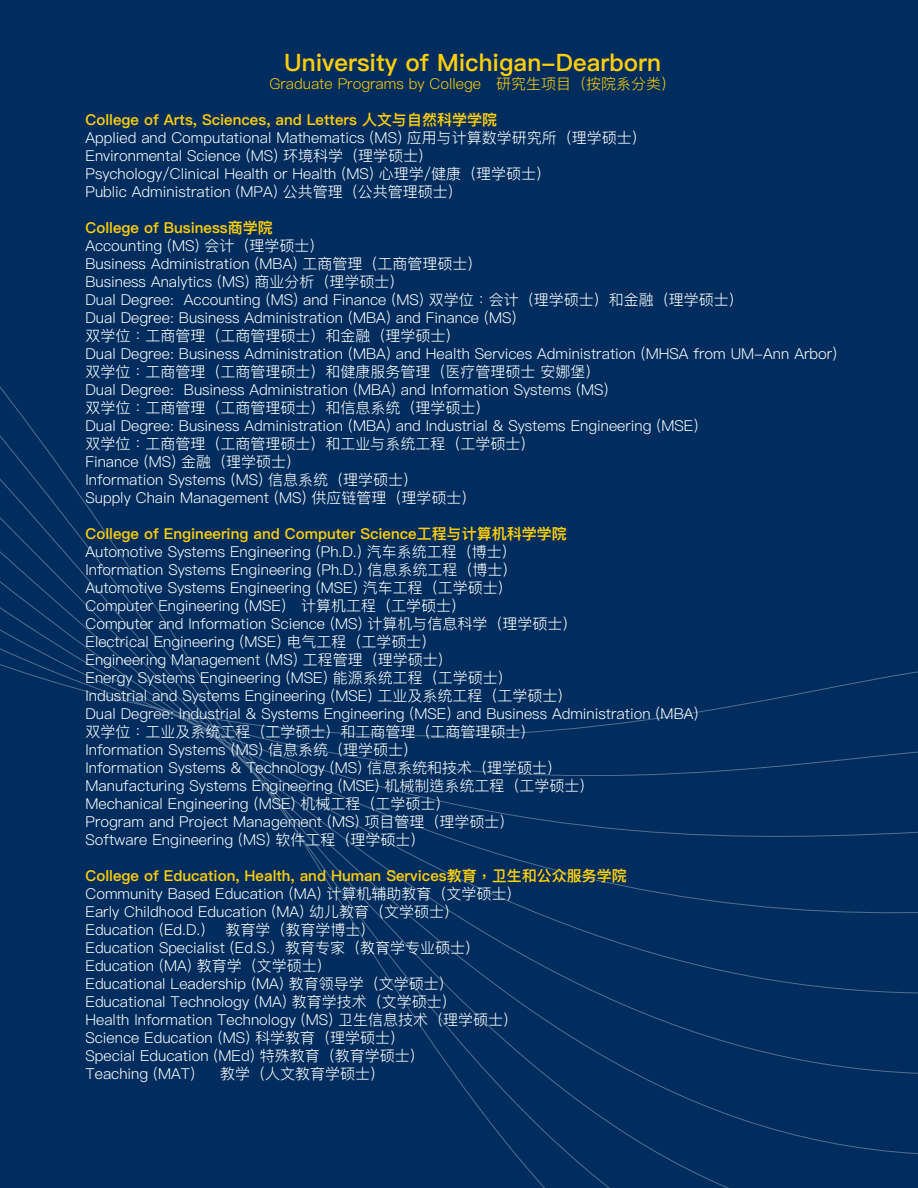
<style>
.page{position:relative;width:918px;height:1188px;background:#002d5e}
.page>*{position:absolute;margin:0;border:0;box-sizing:border-box;transform-origin:0 0}
.t1{font:600 24px "Ping Fang HK";color:#fece08}
.t2{font:300 15px "Ping Fang HK";color:#fff}
.t3{font:600 15px "Ping Fang HK";color:#fece08}
.t4{font:300 15px "Ping Fang HK";color:#fece08}
</style>
<div class="page">
<p class="t1" style="left:284px;top:48px;width:379px">University of Michigan-Dearborn</p>
<p class="t4" style="left:269px;top:75px;width:408px">Graduate Programs by College 研究生项目（按院系分类）</p>
<p class="t3" style="left:86px;top:111px;width:413px">College of Arts, Sciences, and Letters 人文与自然科学学院</p>
<p class="t2" style="left:86px;top:129px;width:563px">Applied and Computational Mathematics (MS) 应用与计算数学研究所（理学硕士）</p>
<p class="t2" style="left:86px;top:147px;width:349px">Environmental Science (MS) 环境科学（理学硕士）</p>
<p class="t2" style="left:86px;top:165px;width:467px">Psychology/Clinical Health or Health (MS) 心理学/健康（理学硕士）</p>
<p class="t2" style="left:86px;top:183px;width:379px">Public Administration (MPA) 公共管理（公共管理硕士）</p>
<p class="t3" style="left:86px;top:219px;width:189px">College of Business商学院</p>
<p class="t2" style="left:86px;top:237px;width:241px">Accounting (MS) 会计（理学硕士）</p>
<p class="t2" style="left:86px;top:255px;width:398px">Business Administration (MBA) 工商管理（工商管理硕士）</p>
<p class="t2" style="left:86px;top:273px;width:320px">Business Analytics (MS) 商业分析（理学硕士）</p>
<p class="t2" style="left:86px;top:291px;width:660px">Dual Degree: Accounting (MS) and Finance (MS) 双学位：会计（理学硕士）和金融（理学硕士）</p>
<p class="t2" style="left:86px;top:309px;width:433px">Dual Degree: Business Administration (MBA) and Finance (MS)</p>
<p class="t2" style="left:86px;top:327px;width:376px">双学位：工商管理（工商管理硕士）和金融（理学硕士）</p>
<p class="t2" style="left:86px;top:345px;width:753px">Dual Degree: Business Administration (MBA) and Health Services Administration (MHSA from UM-Ann Arbor)</p>
<p class="t2" style="left:86px;top:363px;width:516px">双学位：工商管理（工商管理硕士）和健康服务管理（医疗管理硕士 安娜堡）</p>
<p class="t2" style="left:86px;top:381px;width:524px">Dual Degree: Business Administration (MBA) and Information Systems (MS)</p>
<p class="t2" style="left:86px;top:399px;width:406px">双学位：工商管理（工商管理硕士）和信息系统（理学硕士）</p>
<p class="t2" style="left:86px;top:417px;width:614px">Dual Degree: Business Administration (MBA) and Industrial &amp; Systems Engineering (MSE)</p>
<p class="t2" style="left:86px;top:435px;width:451px">双学位：工商管理（工商管理硕士）和工业与系统工程（工学硕士）</p>
<p class="t2" style="left:86px;top:453px;width:217px">Finance (MS) 金融（理学硕士）</p>
<p class="t2" style="left:86px;top:471px;width:334px">Information Systems (MS) 信息系统（理学硕士）</p>
<p class="t2" style="left:86px;top:489px;width:392px">Supply Chain Management (MS) 供应链管理（理学硕士）</p>
<p class="t3" style="left:86px;top:525px;width:483px">College of Engineering and Computer Science工程与计算机科学学院</p>
<p class="t2" style="left:86px;top:543px;width:433px">Automotive Systems Engineering (Ph.D.) 汽车系统工程（博士）</p>
<p class="t2" style="left:86px;top:561px;width:433px">Information Systems Engineering (Ph.D.) 信息系统工程（博士）</p>
<p class="t2" style="left:86px;top:579px;width:429px">Automotive Systems Engineering (MSE) 汽车工程（工学硕士）</p>
<p class="t2" style="left:86px;top:597px;width:382px">Computer Engineering (MSE) 计算机工程（工学硕士）</p>
<p class="t2" style="left:86px;top:615px;width:493px">Computer and Information Science (MS) 计算机与信息科学（理学硕士）</p>
<p class="t2" style="left:86px;top:633px;width:352px">Electrical Engineering (MSE) 电气工程（工学硕士）</p>
<p class="t2" style="left:86px;top:651px;width:369px">Engineering Management (MS) 工程管理（理学硕士）</p>
<p class="t2" style="left:86px;top:669px;width:429px">Energy Systems Engineering (MSE) 能源系统工程（工学硕士）</p>
<p class="t2" style="left:86px;top:687px;width:488px">Industrial and Systems Engineering (MSE) 工业及系统工程（工学硕士）</p>
<p class="t2" style="left:86px;top:705px;width:614px">Dual Degree: Industrial &amp; Systems Engineering (MSE) and Business Administration (MBA)</p>
<p class="t2" style="left:86px;top:723px;width:451px">双学位：工业及系统工程（工学硕士）和工商管理（工商管理硕士）</p>
<p class="t2" style="left:86px;top:741px;width:334px">Information Systems (MS) 信息系统（理学硕士）</p>
<p class="t2" style="left:86px;top:759px;width:478px">Information Systems &amp; Technology (MS) 信息系统和技术（理学硕士）</p>
<p class="t2" style="left:86px;top:777px;width:511px">Manufacturing Systems Engineering (MSE) 机械制造系统工程（工学硕士）</p>
<p class="t2" style="left:86px;top:795px;width:367px">Mechanical Engineering (MSE) 机械工程（工学硕士）</p>
<p class="t2" style="left:86px;top:813px;width:431px">Program and Project Management (MS) 项目管理（理学硕士）</p>
<p class="t2" style="left:86px;top:831px;width:342px">Software Engineering (MS) 软件工程（理学硕士）</p>
<p class="t3" style="left:86px;top:867px;width:543px">College of Education, Health, and Human Services教育，卫生和公众服务学院</p>
<p class="t2" style="left:86px;top:885px;width:437px">Community Based Education (MA) 计算机辅助教育（文学硕士）</p>
<p class="t2" style="left:86px;top:903px;width:375px">Early Childhood Education (MA) 幼儿教育（文学硕士）</p>
<p class="t2" style="left:86px;top:921px;width:121px">Education (Ed.D.)</p>
<p class="t2" style="left:225px;top:921px;width:151px">教育学（教育学博士）</p>
<p class="t2" style="left:86px;top:939px;width:396px">Education Specialist (Ed.S.) 教育专家（教育学专业硕士）</p>
<p class="t2" style="left:86px;top:957px;width:248px">Education (MA) 教育学（文学硕士）</p>
<p class="t2" style="left:86px;top:975px;width:370px">Educational Leadership (MA) 教育领导学（文学硕士）</p>
<p class="t2" style="left:86px;top:993px;width:373px">Educational Technology (MA) 教育学技术（文学硕士）</p>
<p class="t2" style="left:86px;top:1011px;width:434px">Health Information Technology (MS) 卫生信息技术（理学硕士）</p>
<p class="t2" style="left:86px;top:1029px;width:321px">Science Education (MS) 科学教育（理学硕士）</p>
<p class="t2" style="left:86px;top:1047px;width:341px">Special Education (MEd) 特殊教育（教育学硕士）</p>
<p class="t2" style="left:86px;top:1065px;width:111px">Teaching (MAT)</p>
<p class="t2" style="left:220px;top:1065px;width:166px">教学（人文教育学硕士）</p>
</div>
